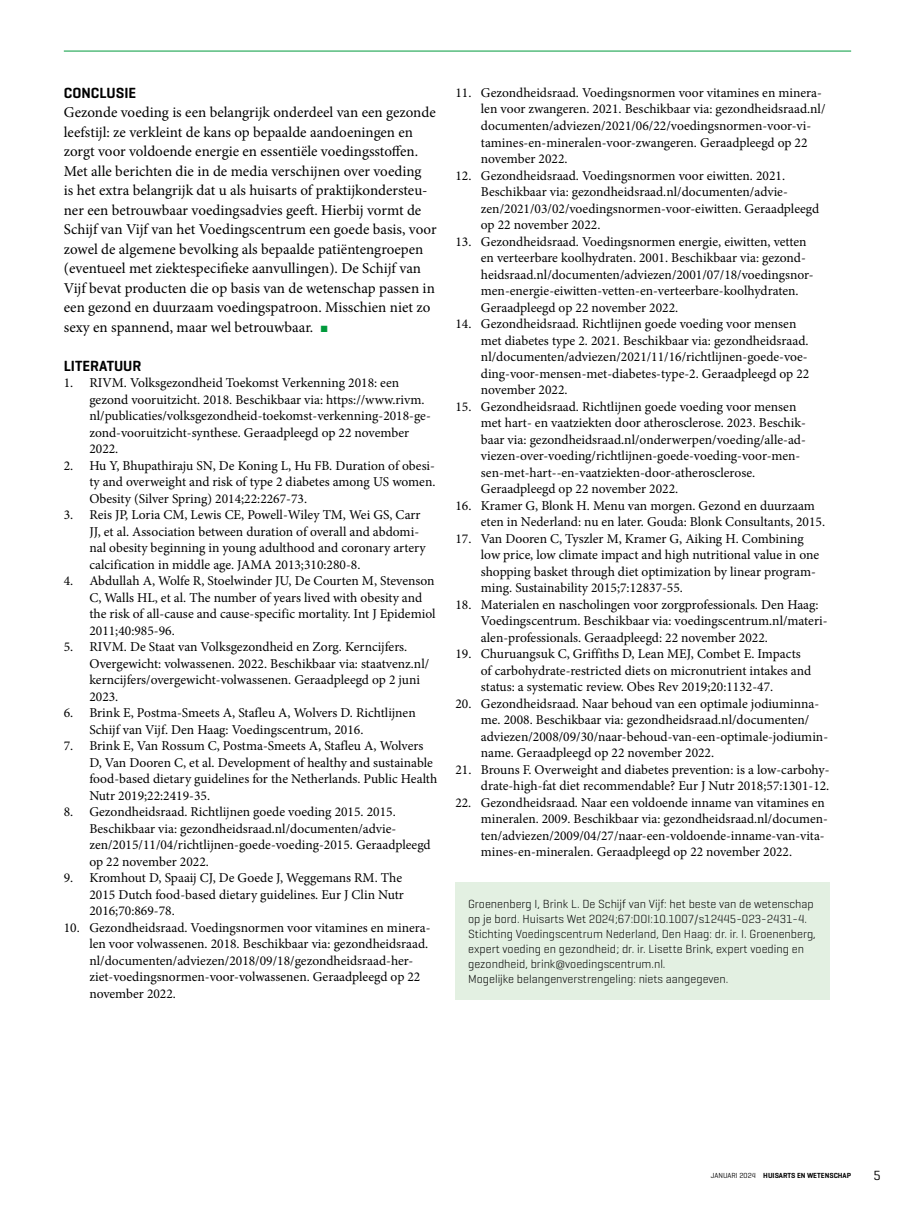
<style>
.page{position:relative;width:915px;height:1212px;background:#fff}
.page>*{position:absolute;margin:0;border:0;box-sizing:border-box;transform-origin:0 0}
.Para_broodtekst{font:15px/19.5px "Minion Pro";color:#000}
.Bibliography_Heading{font:600 15px "Geogrotesque";color:#000}
.SectionHeading_1_tus{font:600 15px "Geogrotesque";color:#000}
.t1{font:13.5px/16.5px "Minion Pro";color:#000}
.t2{font:13.5px "Geogrotesque";color:#000}
.Biography_auteursinf{font:300 12px/15px "Geogrotesque";color:#000}
.t3{font:600 7.5px "Geogrotesque";color:#000}
.t4{font:7.5px "Geogrotesque";color:#000}
.s1{color:#009a3c}
.s2{font-weight:400}
</style>
<div class="page">
<hr style="left:64px;top:51px;width:786px;height:1px;background:#009a3c">
<div style="left:455px;top:883px;width:374px;height:117px;background:#e3f0e2"></div>
<p class="SectionHeading_1_tus" style="left:64px;top:83px;width:74px">CONCLUSIE</p>
<p class="Para_broodtekst" style="left:64px;top:103px;width:374px">Gezonde voeding is een belangrijk onderdeel van een gezonde leefstijl: ze verkleint de kans op bepaalde aandoeningen en zorgt voor voldoende energie en essentiële voedingsstoffen.<br>Met alle berichten die in de media verschijnen over voeding<br>is het extra belangrijk dat u als huisarts of praktijkondersteu&shy;ner een betrouwbaar voedingsadvies geeft. Hierbij vormt de Schijf van Vijf van het Voedingscentrum een goede basis, voor zowel de algemene bevolking als bepaalde patiëntengroepen (eventueel met ziektespecifieke aanvullingen). De Schijf van Vijf bevat producten die op basis van de wetenschap passen in een gezond en duurzaam voedingspatroon. Misschien niet zo sexy en spannend, maar wel betrouwbaar. <span class="s1">■</span></p>
<p class="Bibliography_Heading" style="left:64px;top:356px;width:79px">LITERATUUR</p>
<p class="t1" style="left:89px;top:375px;width:343px;text-indent:-26px">1. RIVM. Volksgezondheid Toekomst Verkenning 2018: een gezond vooruitzicht. 2018. Beschikbaar via: https://www.rivm. nl/publicaties/volksgezondheid-toekomst-verkenning-2018-ge&shy;zond-vooruitzicht-synthese. Geraadpleegd op 22 november 2022.</p>
<p class="t1" style="left:89px;top:457px;width:347px;text-align:justify;text-indent:-26px">2. Hu Y, Bhupathiraju SN, De Koning L, Hu FB. Duration of obesi&shy;ty and overweight and risk of type 2 diabetes among US women.<br>Obesity (Silver Spring) 2014;22:2267-73.</p>
<p class="t1" style="left:89px;top:507px;width:338px;text-indent:-26px">3. Reis JP, Loria CM, Lewis CE, Powell-Wiley TM, Wei GS, Carr JJ, et al. Association between duration of overall and abdomi&shy;nal obesity beginning in young adulthood and coronary artery calcification in middle age. JAMA 2013;310:280-8.</p>
<p class="t1" style="left:89px;top:573px;width:347px;text-indent:-26px">4. Abdullah A, Wolfe R, Stoelwinder JU, De Courten M, Stevenson C, Walls HL, et al. The number of years lived with obesity and the risk of all-cause and cause-specific mortality. Int J Epidemiol 2011;40:985-96.</p>
<p class="t1" style="left:89px;top:639px;width:341px;text-indent:-26px">5. RIVM. De Staat van Volksgezondheid en Zorg. Kerncijfers.<br>Overgewicht: volwassenen. 2022. Beschikbaar via: staatvenz.nl/ kerncijfers/overgewicht-volwassenen. Geraadpleegd op 2 juni 2023.</p>
<p class="t1" style="left:89px;top:705px;width:328px;text-indent:-26px">6. Brink E, Postma-Smeets A, Stafleu A, Wolvers D. Richtlijnen<br>Schijf van Vijf. Den Haag: Voedingscentrum, 2016.</p>
<p class="t1" style="left:89px;top:738px;width:349px;text-indent:-26px">7. Brink E, Van Rossum C, Postma-Smeets A, Stafleu A, Wolvers D, Van Dooren C, et al. Development of healthy and sustainable food-based dietary guidelines for the Netherlands. Public Health Nutr 2019;22:2419-35.</p>
<p class="t1" style="left:89px;top:804px;width:343px;text-indent:-26px">8. Gezondheidsraad. Richtlijnen goede voeding 2015. 2015.<br>Beschikbaar via: gezondheidsraad.nl/documenten/advie&shy;zen/2015/11/04/richtlijnen-goede-voeding-2015. Geraadpleegd op 22 november 2022.</p>
<p class="t1" style="left:89px;top:870px;width:316px;text-indent:-26px">9. Kromhout D, Spaaij CJ, De Goede J, Weggemans RM. The<br>2015 Dutch food-based dietary guidelines. Eur J Clin Nutr<br>2016;70:869-78.</p>
<p class="t1" style="left:89px;top:919px;width:342px;text-indent:-26px">10. Gezondheidsraad. Voedingsnormen voor vitamines en minera&shy;len voor volwassenen. 2018. Beschikbaar via: gezondheidsraad. nl/documenten/adviezen/2018/09/18/gezondheidsraad-her&shy;ziet-voedingsnormen-voor-volwassenen. Geraadpleegd op 22 november 2022.</p>
<p class="t1" style="left:480px;top:84px;width:346px;text-indent:-26px">11. Gezondheidsraad. Voedingsnormen voor vitamines en minera&shy;len voor zwangeren. 2021. Beschikbaar via: gezondheidsraad.nl/ documenten/adviezen/2021/06/22/voedingsnormen-voor-vi&shy;tamines-en-mineralen-voor-zwangeren. Geraadpleegd op 22 november 2022.</p>
<p class="t1" style="left:480px;top:167px;width:340px;text-indent:-26px">12. Gezondheidsraad. Voedingsnormen voor eiwitten. 2021.<br>Beschikbaar via: gezondheidsraad.nl/documenten/advie&shy;zen/2021/03/02/voedingsnormen-voor-eiwitten. Geraadpleegd op 22 november 2022.</p>
<p class="t1" style="left:480px;top:233px;width:334px;text-indent:-26px">13. Gezondheidsraad. Voedingsnormen energie, eiwitten, vetten en verteerbare koolhydraten. 2001. Beschikbaar via: gezond&shy;heidsraad.nl/documenten/adviezen/2001/07/18/voedingsnor&shy;men-energie-eiwitten-vetten-en-verteerbare-koolhydraten.<br>Geraadpleegd op 22 november 2022.</p>
<p class="t1" style="left:480px;top:315px;width:330px;text-indent:-26px">14. Gezondheidsraad. Richtlijnen goede voeding voor mensen met diabetes type 2. 2021. Beschikbaar via: gezondheidsraad. nl/documenten/adviezen/2021/11/16/richtlijnen-goede-voe&shy;ding-voor-mensen-met-diabetes-type-2. Geraadpleegd op 22 november 2022.</p>
<p class="t1" style="left:480px;top:398px;width:326px;text-indent:-26px">15. Gezondheidsraad. Richtlijnen goede voeding voor mensen met hart- en vaatziekten door atherosclerose. 2023. Beschik&shy;baar via: gezondheidsraad.nl/onderwerpen/voeding/alle-ad&shy;viezen-over-voeding/richtlijnen-goede-voeding-voor-men&shy;sen-met-hart--en-vaatziekten-door-atherosclerose.<br>Geraadpleegd op 22 november 2022.</p>
<p class="t1" style="left:480px;top:497px;width:345px;text-indent:-26px">16. Kramer G, Blonk H. Menu van morgen. Gezond en duurzaam eten in Nederland: nu en later. Gouda: Blonk Consultants, 2015.</p>
<p class="t1" style="left:480px;top:530px;width:339px;text-indent:-26px">17. Van Dooren C, Tyszler M, Kramer G, Aiking H. Combining low price, low climate impact and high nutritional value in one shopping basket through diet optimization by linear program&shy;ming. Sustainability 2015;7:12837-55.</p>
<p class="t1" style="left:480px;top:596px;width:348px;text-indent:-26px">18. Materialen en nascholingen voor zorgprofessionals. Den Haag:<br>Voedingscentrum. Beschikbaar via: voedingscentrum.nl/materi&shy;alen-professionals. Geraadpleegd: 22 november 2022.</p>
<p class="t1" style="left:480px;top:645px;width:332px;text-indent:-26px">19. Churuangsuk C, Griffiths D, Lean MEJ, Combet E. Impacts of carbohydrate-restricted diets on micronutrient intakes and status: a systematic review. Obes Rev 2019;20:1132-47.</p>
<p class="t1" style="left:480px;top:695px;width:348px;text-indent:-26px">20. Gezondheidsraad. Naar behoud van een optimale jodiuminna&shy;me. 2008. Beschikbaar via: gezondheidsraad.nl/documenten/ adviezen/2008/09/30/naar-behoud-van-een-optimale-jodiumin&shy;name. Geraadpleegd op 22 november 2022.</p>
<p class="t1" style="left:455px;top:761px;width:375px;text-align:right">21. Brouns F. Overweight and diabetes prevention: is a low-carbohy&shy;drate-high-fat diet recommendable? Eur J Nutr 2018;57:1301-12.</p>
<p class="t1" style="left:480px;top:794px;width:348px;text-indent:-26px">22. Gezondheidsraad. Naar een voldoende inname van vitamines en mineralen. 2009. Beschikbaar via: gezondheidsraad.nl/documen&shy;ten/adviezen/2009/04/27/naar-een-voldoende-inname-van-vita&shy;mines-en-mineralen. Geraadpleegd op 22 november 2022.</p>
<p class="Biography_auteursinf" style="left:468px;top:896px;width:347px">Groenenberg I, Brink L. De Schijf van Vijf: het beste van de wetenschap op je bord. Huisarts Wet 2024;67:DOI:10.1007/s12445-023-2431-4.</p>
<p class="Biography_auteursinf" style="left:468px;top:926px;width:349px">Stichting Voedingscentrum Nederland, Den Haag: dr. ir. I. Groenenberg, expert voeding en gezondheid; dr. ir. Lisette Brink, expert voeding en gezondheid, brink@voedingscentrum.nl.</p>
<p class="Biography_auteursinf" style="left:468px;top:971px;width:261px">Mogelijke belangenverstrengeling: niets aangegeven.</p>
<p class="t4" style="left:715px;top:1171px;width:42px">MAAND 0 00</p>
<p class="t2" style="left:873px;top:1166px;width:9px">5</p>
<p class="t3" style="left:710px;top:1171px;width:142px"><span class="s2">JAN UARI 2024</span> HUISARTS EN WETENSCHAP</p>
</div>
